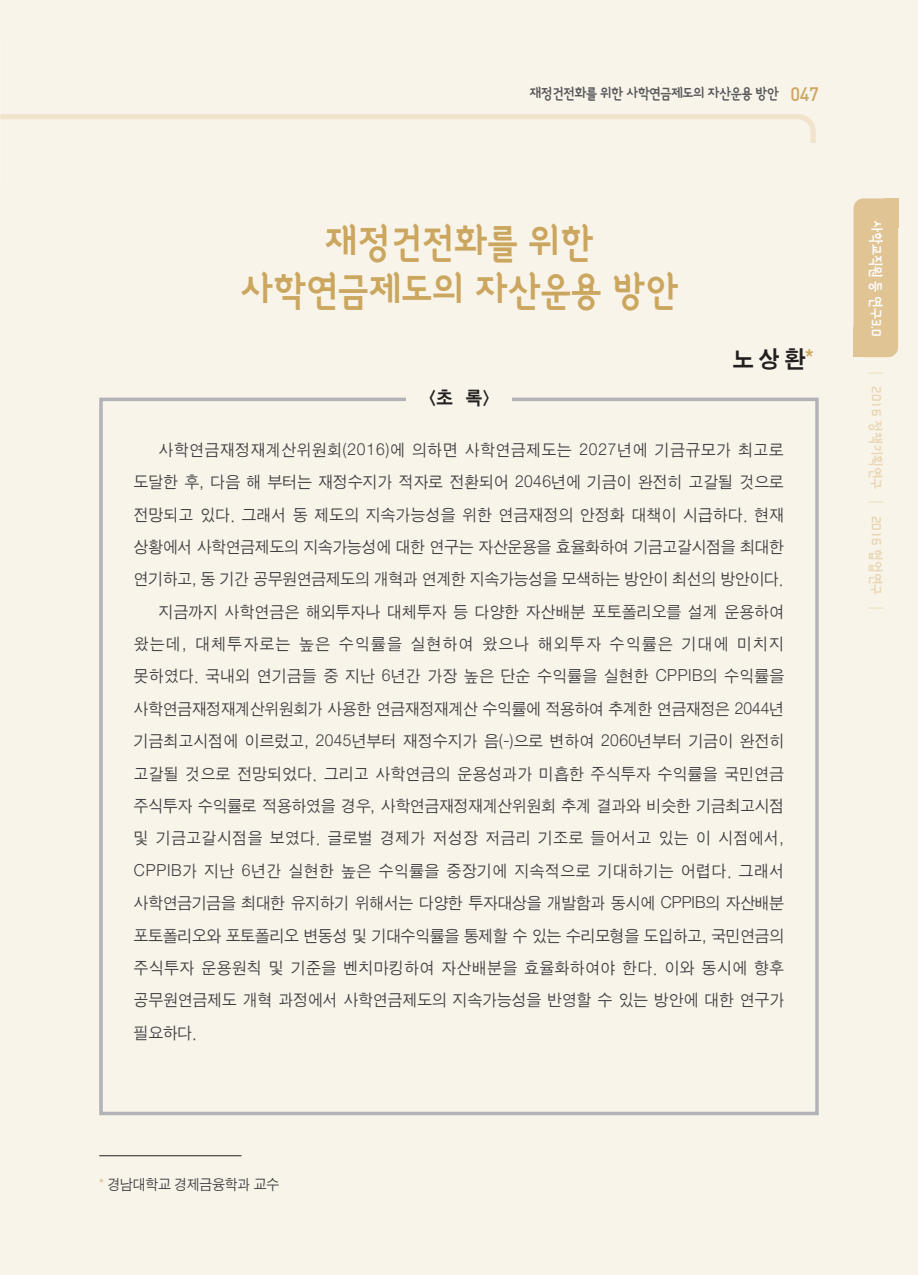
<style>
.page{position:relative;width:918px;height:1275px;background:#f9f4ea}
.page>*{position:absolute;margin:0;border:0;box-sizing:border-box;transform-origin:0 0}
.t1{font:40.25px "Sang Sang Title B";color:#cba65f}
.ÙÅÁ_Û{font:24.5px "Sand Kg";color:#231f20;scale:.95 1}
.ÙÅÁ_Û-2{font:19.25px "Sand Kg";color:#231f20;scale:.95 1}
.t2{font:16.62px/32.4px "Sand Jg";color:#3e3e3f;text-align:justify}
.ÙÅÁ_Û-3{font:14.88px "Sang Sang Title B";letter-spacing:-.03em;color:#57585a;scale:.95 1}
.ÙÅÁ_Û-4{font:14.88px "Sang Sang Title B";color:#e9d7b5;scale:.95 1}
.t3{font:14.88px "Sand Jg";letter-spacing:-.01em;color:#3e3e3f;scale:.95 1}
.ÙÅÁ_Û-5{font:14.88px "Sang Sang Title B";color:#fff;scale:.95 1}
.s1{font-family:"DIN";font-weight:500;font-size:19.25px;color:#cba65f}
.s2{color:#cba65f}
.s3{color:#d0ad6b}
</style>
<div class="page">
<svg style="left:0;top:114px;width:816px;height:29px"></svg>
<div style="left:853px;top:198px;width:45px;height:159px;background:#e0c494;border-radius:10px"></div>
<div style="left:853px;top:328px;width:14px;height:29px;background:#e0c494"></div>
<div style="left:884px;top:198px;width:14px;height:30px;background:#e0c494"></div>
<hr style="left:99px;top:1155px;width:142px;height:1px;background:#231f20">
<div style="left:99px;top:398px;width:720px;height:717px;border:4px solid #b2b3b7"></div>
<div style="left:407px;top:389px;width:105px;height:24px;background:#f9f4ea"></div>
<p class="ÙÅÁ_Û-3" style="left:529px;top:87px;width:306px">재정건전화를 위한 사학연금제도의 자산운용 방안 <span class="s1">047</span></p>
<p class="t1" style="left:325px;top:223px;width:270px">재정건전화를 위한</p>
<p class="t1" style="left:240px;top:270px;width:440px">사학연금제도의 자산운용 방안</p>
<p class="ÙÅÁ_Û-2" style="left:426px;top:388px;width:72px">&lt;초 록&gt;</p>
<p class="ÙÅÁ_Û" style="left:733px;top:347px;width:87px">노 상 환<span class="s2">*</span></p>
<p class="t2" style="left:134px;top:434px;width:651px;text-indent:25px">사학연금재정재계산위원회(2016)에 의하면 사학연금제도는 2027년에 기금규모가 최고로 도달한 후, 다음 해 부터는 재정수지가 적자로 전환되어 2046년에 기금이 완전히 고갈될 것으로 전망되고 있다. 그래서 동 제도의 지속가능성을 위한 연금재정의 안정화 대책이 시급하다. 현재 상황에서 사학연금제도의 지속가능성에 대한 연구는 자산운용을 효율화하여 기금고갈시점을 최대한 연기하고, 동 기간 공무원연금제도의 개혁과 연계한 지속가능성을 모색하는 방안이 최선의 방안이다.</p>
<p class="t2" style="left:134px;top:596px;width:652px;text-indent:25px">지금까지 사학연금은 해외투자나 대체투자 등 다양한 자산배분 포토폴리오를 설계 운용하여 왔는데, 대체투자로는 높은 수익률을 실현하여 왔으나 해외투자 수익률은 기대에 미치지 못하였다. 국내외 연기금들 중 지난 6년간 가장 높은 단순 수익률을 실현한 CPPIB의 수익률을 사학연금재정재계산위원회가 사용한 연금재정재계산 수익률에 적용하여 추계한 연금재정은 2044년 기금최고시점에 이르렀고, 2045년부터 재정수지가 음(-)으로 변하여 2060년부터 기금이 완전히 고갈될 것으로 전망되었다. 그리고 사학연금의 운용성과가 미흡한 주식투자 수익률을 국민연금 주식투자 수익률로 적용하였을 경우, 사학연금재정재계산위원회 추계 결과와 비슷한 기금최고시점 및 기금고갈시점을 보였다. 글로벌 경제가 저성장 저금리 기조로 들어서고 있는 이 시점에서, CPPIB가 지난 6년간 실현한 높은 수익률을 중장기에 지속적으로 기대하기는 어렵다. 그래서 사학연금기금을 최대한 유지하기 위해서는 다양한 투자대상을 개발함과 동시에 CPPIB의 자산배분 포토폴리오와 포토폴리오 변동성 및 기대수익률을 통제할 수 있는 수리모형을 도입하고, 국민연금의 주식투자 운용원칙 및 기준을 벤치마킹하여 자산배분을 효율화하여야 한다. 이와 동시에 향후 공무원연금제도 개혁 과정에서 사학연금제도의 지속가능성을 반영할 수 있는 방안에 대한 연구가 필요하다.</p>
<p class="ÙÅÁ_Û-5" style="left:883px;top:220px;width:124px;rotate:90deg">사학교직원 등 연구3.0</p>
<p class="ÙÅÁ_Û-4" style="left:883px;top:367px;width:262px;rotate:90deg">┃ 2016 정책기획연구 ┃ 2016 협업연구 ┃</p>
<p class="t3" style="left:99px;top:1177px;width:191px"><span class="s3">*</span> 경남대학교 경제금융학과 교수</p>
</div>
